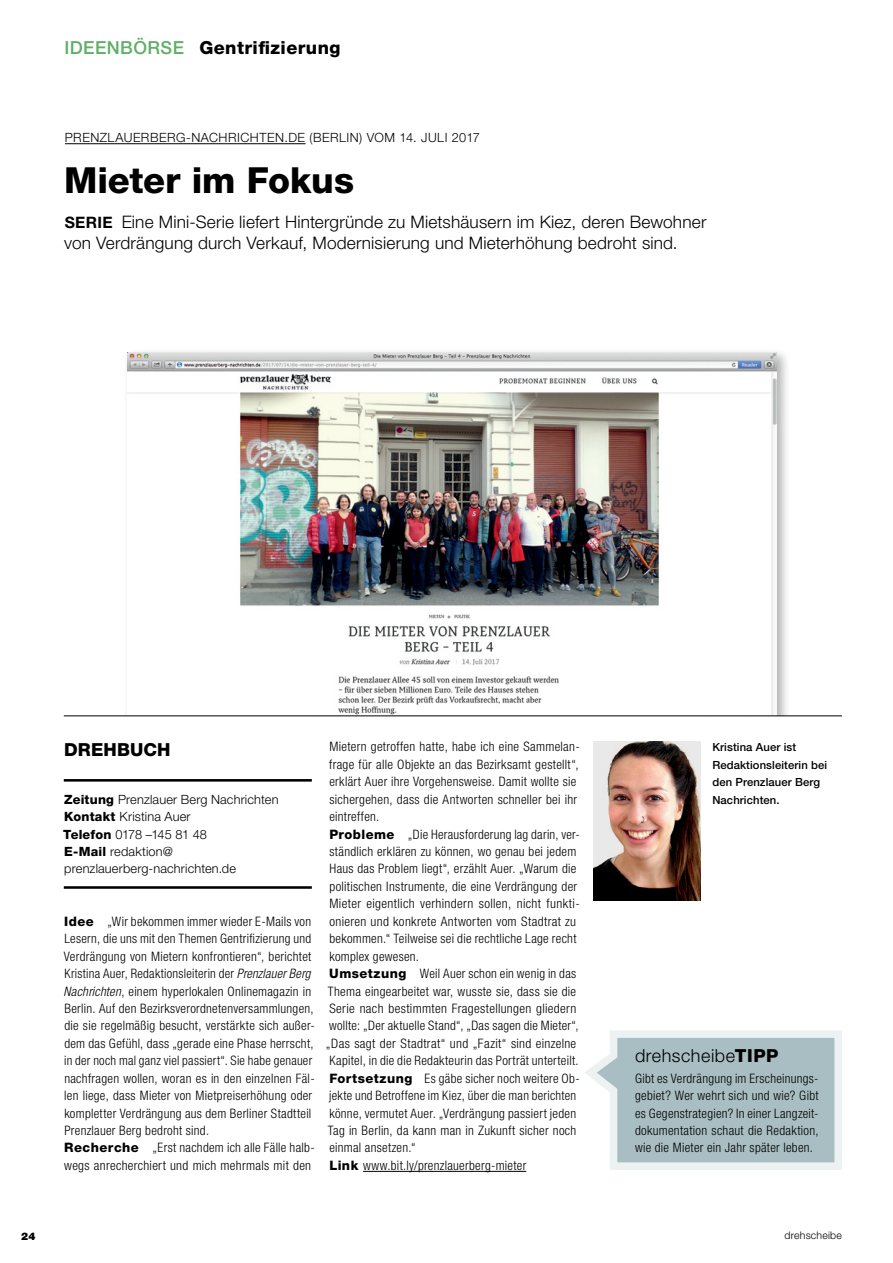
<style>
.page{position:relative;width:893px;height:1263px;background:#fff}
.page>*{position:absolute;margin:0;border:0;box-sizing:border-box;transform-origin:0 0}
.t1{font:800 36px "Helvetica Neue LT Std";letter-spacing:-.005em;color:#000}
.t2{font:800 18px "Helvetica Neue LT Std";letter-spacing:.025em;color:#000}
.t3{font:300 18px "Helvetica Neue LT Std";letter-spacing:.03em;color:#000}
.t4{font:800 18px "Helvetica Neue LT Std";letter-spacing:.005em;color:#000}
.t5{font:300 17.25px/21px "Helvetica Neue LT Std";letter-spacing:.01em;color:#000}
.t6{font:300 condensed 13.05px/17.4px "Helvetica Neue LT Std";letter-spacing:.02em;color:#000}
.t7{font:300 12.75px/17.4px "Helvetica Neue LT Std";letter-spacing:.015em;color:#000}
.t8{font:300 12.75px "Helvetica Neue LT Std";letter-spacing:.04em;color:#000}
.t9{font:500 11.25px/17.4px "Helvetica Neue LT Std";letter-spacing:.01em;color:#000}
.t10{font:300 10.5px "Helvetica Neue LT Std";letter-spacing:.02em;color:#000}
.t11{font:900 10.5px "Helvetica Neue LT Std";color:#000}
.s1{font-weight:500;color:#61af67}
.s2{font-weight:700;font-size:15.75px}
.s3{font-weight:800}
.s4{font-weight:800;font-stretch:normal}
.s5{font-style:italic}
</style>
<div class="page">
<div style="left:122px;top:347px;width:668px;height:383px;background:#000;opacity:.3"></div>
<img style="left:127px;top:352px;width:650px;height:363px">
<hr style="left:65px;top:143px;width:241px;height:1px;background:#000">
<div style="left:64px;top:716px;width:778px;height:458px;background:#fff"></div>
<hr style="left:64px;top:779px;width:248px;height:3px;background:#000">
<hr style="left:64px;top:886px;width:248px;height:3px;background:#000">
<hr style="left:363px;top:1171px;width:163px;height:1px;background:#000">
<img style="left:593px;top:742px;width:108px;height:159px">
<hr style="left:64px;top:715px;width:778px;height:1px;background:#000">
<svg style="left:585px;top:1030px;width:257px;height:140px"></svg>
<h2 class="t2" style="left:64px;top:37px;width:278px"><span class="s1">IDEENBÖRSE</span> Gentrifizierung</h2>
<p class="t8" style="left:65px;top:130px;width:416px">PRENZLAUERBERG-NACHRICHTEN.DE (BERLIN) VOM 14. JULI 2017</p>
<h1 class="t1" style="left:64px;top:159px;width:292px">Mieter im Fokus</h1>
<h3 class="t5" style="left:64px;top:211px;width:644px"><span class="s2">SERIE</span> Eine Mini-Serie liefert Hintergründe zu Mietshäusern im Kiez, deren Bewohner von Verdrängung durch Verkauf, Modernisierung und Mieterhöhung bedroht sind.</h3>
<h2 class="t4" style="left:64px;top:739px;width:108px">DREHBUCH</h2>
<p class="t7" style="left:63px;top:790px;width:217px"><span class="s3">Zeitung</span> Prenzlauer Berg Nachrichten<br><span class="s3">Kontakt</span> Kristina Auer<br><span class="s3">Telefon</span> 0178 –145 81 48<br><span class="s3">E-Mail</span> redaktion@ prenzlauerberg-nachrichten.de</p>
<p class="t6" style="left:63px;top:912px;width:253px"><span class="s4">Idee</span> „Wir bekommen immer wieder E-Mails von Lesern, die uns mit den Themen Gentrifizierung und Verdrängung von Mietern konfrontieren“, berichtet Kristina Auer, Redaktionsleiterin der <span class="s5">Prenzlauer Berg Nachrichten</span>, einem hyperlokalen Onlinemagazin in Berlin. Auf den Bezirksverordnetenversammlungen, die sie regelmäßig besucht, verstärkte sich außer&shy;dem das Gefühl, dass „gerade eine Phase herrscht, in der noch mal ganz viel passiert“. Sie habe genauer nachfragen wollen, woran es in den einzelnen Fäl&shy;len liege, dass Mieter von Mietpreiserhöhung oder kompletter Verdrängung aus dem Berliner Stadtteil Prenzlauer Berg bedroht sind.<br><span class="s4">Recherche</span> „Erst nachdem ich alle Fälle halb&shy;wegs anrecherchiert und mich mehrmals mit den</p>
<p class="t6" style="left:326px;top:738px;width:255px">Mietern getroffen hatte, habe ich eine Sammelan&shy;frage für alle Objekte an das Bezirksamt gestellt“, erklärt Auer ihre Vorgehensweise. Damit wollte sie sichergehen, dass die Antworten schneller bei ihr eintreffen.<br><span class="s4">Probleme</span> „Die Herausforderung lag darin, ver&shy;ständlich erklären zu können, wo genau bei jedem Haus das Problem liegt“, erzählt Auer. „Warum die politischen Instrumente, die eine Verdrängung der Mieter eigentlich verhindern sollen, nicht funkti&shy;onieren und konkrete Antworten vom Stadtrat zu bekommen.“ Teilweise sei die rechtliche Lage recht komplex gewesen.<br><span class="s4">Umsetzung</span> Weil Auer schon ein wenig in das Thema eingearbeitet war, wusste sie, dass sie die Serie nach bestimmten Fragestellungen gliedern wollte: „Der aktuelle Stand“, „Das sagen die Mieter“, „Das sagt der Stadtrat“ und „Fazit“ sind einzelne Kapitel, in die die Redakteurin das Porträt unterteilt.<br><span class="s4">Fortsetzung</span> Es gäbe sicher noch weitere Ob&shy;jekte und Betroffene im Kiez, über die man berichten könne, vermutet Auer. „Verdrängung passiert jeden Tag in Berlin, da kann man in Zukunft sicher noch einmal ansetzen.“<br><span class="s4">Link</span> www.bit.ly/prenzlauerberg-mieter</p>
<p class="t9" style="left:712px;top:739px;width:116px">Kristina Auer ist<br>Redaktionsleiterin bei den Prenzlauer Berg<br>Nachrichten.</p>
<h2 class="t3" style="left:635px;top:1045px;width:145px">drehscheibe<span class="s3">TIPP</span></h2>
<p class="t6" style="left:635px;top:1069px;width:185px;text-align:justify">Gibt es Verdrängung im Erscheinungs&shy;gebiet? Wer wehrt sich und wie? Gibt es Gegenstrategien? In einer Langzeit&shy;dokumentation schaut die Redaktion, wie die Mieter ein Jahr später leben.</p>
<p class="t11" style="left:21px;top:1230px;width:16px">24</p>
<p class="t10" style="left:784px;top:1229px;width:59px">drehscheibe</p>
</div>
